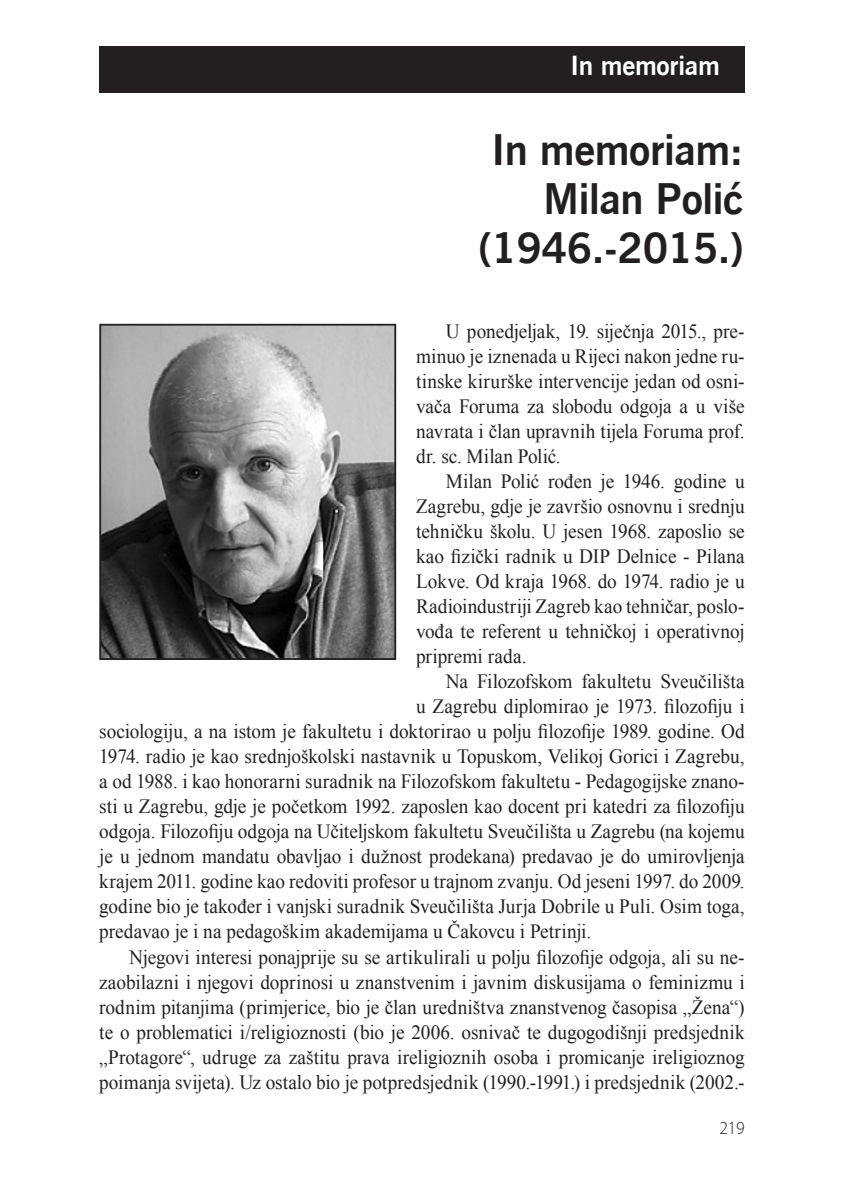
<style>
.page{position:relative;width:844px;height:1191px;background:#fff}
.page>*{position:absolute;margin:0;border:0;box-sizing:border-box;transform-origin:0 0}
.t1{font:700 42px/49px "News Gothic BT";letter-spacing:-.01em;color:#231f20;text-align:right}
.t2{font:700 26.25px "News Gothic BT";letter-spacing:-.01em;color:#fff}
.t3{font:20.3px/25px "PI Times New Roman";color:#231f20;text-align:justify;scale:.95 1}
.t4{font:300 18.38px "Myriad Pro";color:#231f20;scale:.95 1}
</style>
<div class="page">
<img style="left:102px;top:327px;width:291px;height:330px">
<div style="left:99px;top:324px;width:297px;height:336px;border:2px solid #231f20"></div>
<div style="left:99px;top:46px;width:645px;height:47px;background:#231f20"></div>
<p class="t2" style="left:570px;top:49px;width:151px">In memoriam</p>
<h1 class="t1" style="left:478px;top:125px;width:267px">In memoriam:<br>Milan Polić (1946.-2015.)</h1>
<p class="t3" style="left:416px;top:318px;width:347px;text-indent:30px">U ponedjeljak, 19. siječnja 2015., pre&shy;minuo je iznenada u Rijeci nakon jedne ru&shy;tinske kirurške intervencije jedan od osni&shy;vača Foruma za slobodu odgoja a u više navrata i član upravnih tijela Foruma prof. dr. sc. Milan Polić.</p>
<p class="t3" style="left:416px;top:468px;width:347px;text-indent:30px">Milan Polić rođen je 1946. godine u Zagrebu, gdje je završio osnovnu i srednju tehničku školu. U jesen 1968. zaposlio se kao fizički radnik u DIP Delnice - Pilana Lokve. Od kraja 1968. do 1974. radio je u Radioindustriji Zagreb kao tehničar, poslo&shy;vođa te referent u tehničkoj i operativnoj pripremi rada.</p>
<p class="t3" style="left:445px;top:668px;width:316px">Na Filozofskom fakultetu Sveučilišta</p>
<p class="t3" style="left:416px;top:693px;width:347px">u Zagrebu diplomirao je 1973. filozofiju i</p>
<p class="t3" style="left:99px;top:718px;width:680px">sociologiju, a na istom je fakultetu i doktorirao u polju filozofije 1989. godine. Od</p>
<p class="t3" style="left:99px;top:743px;width:680px">1974. radio je kao srednjoškolski nastavnik u Topuskom, Velikoj Gorici i Zagrebu,</p>
<p class="t3" style="left:99px;top:768px;width:680px">a od 1988. i kao honorarni suradnik na Filozofskom fakultetu - Pedagogijske znano-</p>
<p class="t3" style="left:99px;top:793px;width:680px">sti u Zagrebu, gdje je početkom 1992. zaposlen kao docent pri katedri za filozofiju</p>
<p class="t3" style="left:99px;top:818px;width:680px">odgoja. Filozofiju odgoja na Učiteljskom fakultetu Sveučilišta u Zagrebu (na kojemu</p>
<p class="t3" style="left:99px;top:843px;width:680px">je u jednom mandatu obavljao i dužnost prodekana) predavao je do umirovljenja</p>
<p class="t3" style="left:99px;top:868px;width:680px">krajem 2011. godine kao redoviti profesor u trajnom zvanju. Od jeseni 1997. do 2009.</p>
<p class="t3" style="left:99px;top:893px;width:680px">godine bio je također i vanjski suradnik Sveučilišta Jurja Dobrile u Puli. Osim toga,</p>
<p class="t3" style="left:99px;top:919px;width:519px">predavao je i na pedagoškim akademijama u Čakovcu i Petrinji.</p>
<p class="t3" style="left:129px;top:944px;width:649px">Njegovi interesi ponajprije su se artikulirali u polju filozofije odgoja, ali su ne-</p>
<p class="t3" style="left:99px;top:969px;width:680px">zaobilazni i njegovi doprinosi u znanstvenim i javnim diskusijama o feminizmu i</p>
<p class="t3" style="left:99px;top:994px;width:680px">rodnim pitanjima (primjerice, bio je član uredništva znanstvenog časopisa „Žena“)</p>
<p class="t3" style="left:99px;top:1019px;width:680px">te o problematici i/religioznosti (bio je 2006. osnivač te dugogodišnji predsjednik</p>
<p class="t3" style="left:99px;top:1044px;width:680px">„Protagore“, udruge za zaštitu prava ireligioznih osoba i promicanje ireligioznog</p>
<p class="t3" style="left:99px;top:1069px;width:680px">poimanja svijeta). Uz ostalo bio je potpredsjednik (1990.-1991.) i predsjednik (2002.-</p>
<p class="t4" style="left:719px;top:1116px;width:28px">219</p>
</div>
